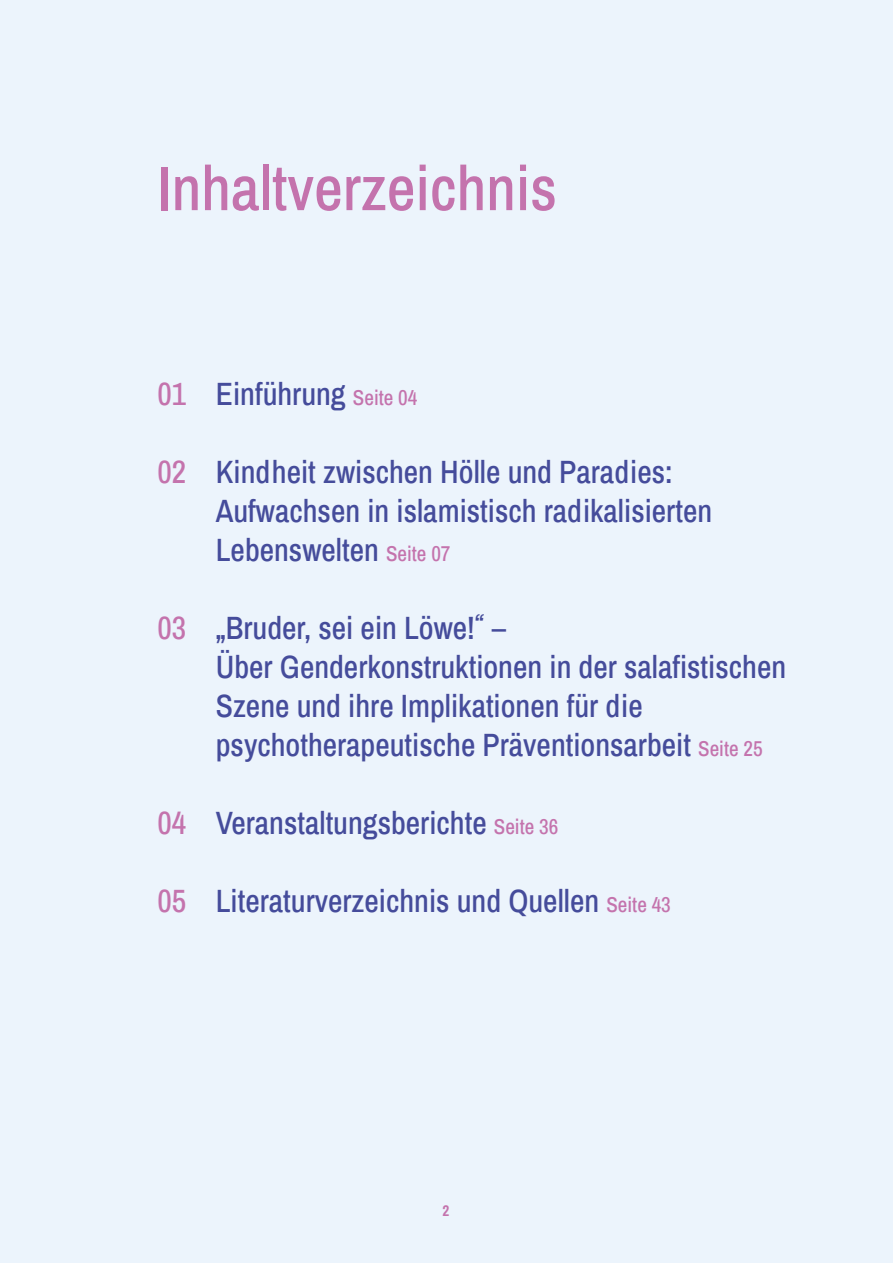
<style>
.page{position:relative;width:893px;height:1263px;background:#ecf4fc}
.page>*{position:absolute;margin:0;border:0;box-sizing:border-box;transform-origin:0 0}
.t1{font:500 63px "Archivo Narrow";color:#c473ad}
.t2{font:500 31.5px/39px "Archivo Narrow";color:#454c9b}
.t3{font:700 15px "Archivo Narrow";color:#c473ad}
.s1{color:#c473ad}
.s2{font-size:21px;color:#c473ad}
.s3{font-family:"Poppins";font-weight:400;font-style:italic}
</style>
<div class="page">
<h1 class="t1" style="left:157px;top:144px;width:401px">Inhaltverzeichnis</h1>
<p class="t2" style="left:157px;top:374px;width:262px"><span class="s1">01</span> Einführung <span class="s2">Seite 04</span></p>
<p class="t2" style="left:216px;top:452px;width:498px;text-indent:-58px"><span class="s1">02</span> Kindheit zwischen Hölle und Paradies:<br>Aufwachsen in islamistisch radikalisierten<br>Lebenswelten <span class="s2">Seite 07</span></p>
<p class="t2" style="left:216px;top:608px;width:572px;text-indent:-58px"><span class="s1">03</span> „Bruder, sei ein Löwe!<span class="s3">“</span> –<br>Über Genderkonstruktionen in der salafistischen Szene und ihre Implikationen für die psychotherapeutische Präventionsarbeit <span class="s2">Seite 25</span></p>
<p class="t2" style="left:157px;top:803px;width:402px"><span class="s1">04</span> Veranstaltungsberichte <span class="s2">Seite 36</span></p>
<p class="t2" style="left:157px;top:881px;width:515px"><span class="s1">05</span> Literaturverzeichnis und Quellen <span class="s2">Seite 43</span></p>
<p class="t3" style="left:442px;top:1200px;width:8px">2</p>
</div>
